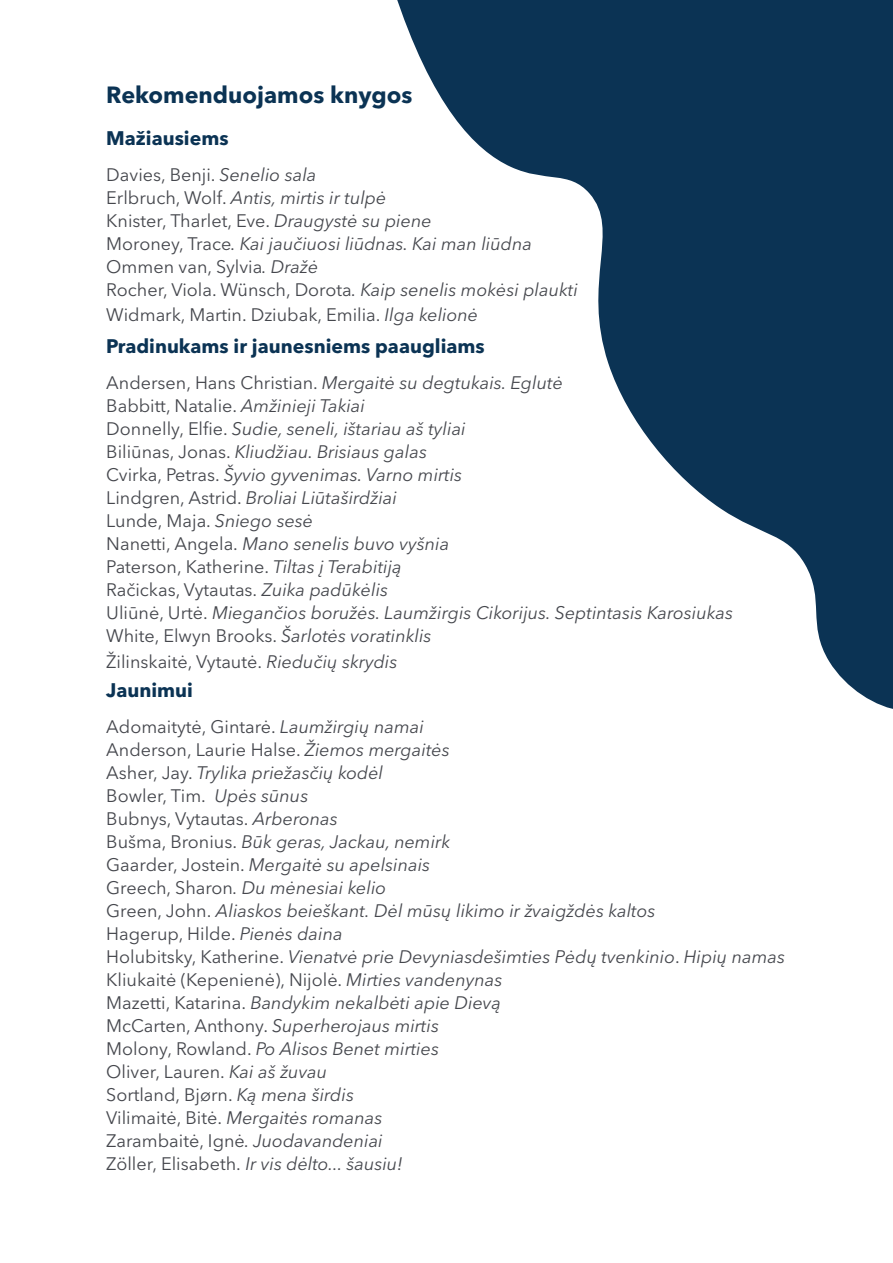
<style>
.page{position:relative;width:893px;height:1263px;background:#fff}
.page>*{position:absolute;margin:0;border:0;box-sizing:border-box;transform-origin:0 0}
.antrastes{font:700 23.25px "Avenir Next LT Pro";color:#0b3354}
.antrastes-2{font:700 19.5px "Avenir Next LT Pro";color:#0b3354}
.trumpos_rekomendacij{font:italic 18px "Avenir Next LT Pro";color:#45474d}
.trumpos_rekomendacij-2{font:18px "Avenir Next LT Pro";color:#45474d}
.s1{font-style:italic}
.s2{font-style:normal}
</style>
<div class="page">
<svg style="left:397px;top:0;width:496px;height:709px;fill:#0b3354"></svg>
<p class="antrastes" style="left:106px;top:80px;width:308px">Rekomenduojamos knygos</p>
<p class="antrastes-2" style="left:106px;top:126px;width:124px">Mažiausiems</p>
<p class="trumpos_rekomendacij-2" style="left:106px;top:164px;width:212px">Davies, Benji. <span class="s1">Senelio sala</span></p>
<p class="trumpos_rekomendacij" style="left:106px;top:187px;width:282px"><span class="s2">Erlbruch, Wolf.</span> Antis, mirtis ir tulpė</p>
<p class="trumpos_rekomendacij-2" style="left:106px;top:210px;width:327px">Knister, Tharlet, Eve. <span class="s1">Draugystė su piene</span></p>
<p class="trumpos_rekomendacij" style="left:106px;top:233px;width:427px"><span class="s2">Moroney, Trace</span>. Kai jaučiuosi liūdnas. Kai man liūdna</p>
<p class="trumpos_rekomendacij-2" style="left:106px;top:256px;width:214px">Ommen van, Sylvia<span class="s1">. Dražė</span></p>
<p class="trumpos_rekomendacij-2" style="left:106px;top:279px;width:473px">Rocher, Viola. Wünsch, Dorota<span class="s1">. Kaip senelis mokėsi plaukti</span></p>
<p class="trumpos_rekomendacij-2" style="left:106px;top:304px;width:373px">Widmark, Martin. Dziubak, Emilia. <span class="s1">Ilga kelionė</span></p>
<p class="antrastes-2" style="left:106px;top:335px;width:380px">Pradinukams ir jaunesniems paaugliams</p>
<p class="trumpos_rekomendacij" style="left:106px;top:372px;width:458px"><span class="s2">Andersen, Hans Christian.</span> Mergaitė su degtukais. Eglutė</p>
<p class="trumpos_rekomendacij-2" style="left:106px;top:395px;width:260px">Babbitt, Natalie. <span class="s1">Amžinieji Takiai</span></p>
<p class="trumpos_rekomendacij" style="left:106px;top:418px;width:361px"><span class="s2">Donnelly, Elfie.</span> Sudie, seneli, ištariau aš tyliai</p>
<p class="trumpos_rekomendacij" style="left:106px;top:441px;width:322px"><span class="s2">Biliūnas, Jonas.</span> Kliudžiau. Brisiaus galas</p>
<p class="trumpos_rekomendacij" style="left:106px;top:464px;width:357px"><span class="s2">Cvirka, Petras.</span> Šyvio gyvenimas. Varno mirtis</p>
<p class="trumpos_rekomendacij" style="left:106px;top:487px;width:292px"><span class="s2">Lindgren, Astrid.</span> Broliai Liūtaširdžiai</p>
<p class="trumpos_rekomendacij-2" style="left:106px;top:510px;width:208px">Lunde, Maja. <span class="s1">Sniego sesė</span></p>
<p class="trumpos_rekomendacij" style="left:106px;top:533px;width:344px"><span class="s2">Nanetti, Angela.</span> Mano senelis buvo vyšnia</p>
<p class="trumpos_rekomendacij-2" style="left:106px;top:556px;width:297px">Paterson, Katherine. <span class="s1">Tiltas į Terabitiją</span></p>
<p class="trumpos_rekomendacij-2" style="left:106px;top:579px;width:283px">Račickas, Vytautas. <span class="s1">Zuika padūkėlis</span></p>
<p class="trumpos_rekomendacij" style="left:106px;top:602px;width:628px"><span class="s2">Uliūnė, Urtė.</span> Miegančios boružės. Laumžirgis Cikorijus. Septintasis Karosiukas</p>
<p class="trumpos_rekomendacij" style="left:106px;top:625px;width:327px"><span class="s2">White, Elwyn Brooks.</span> Šarlotės voratinklis</p>
<p class="trumpos_rekomendacij-2" style="left:106px;top:650px;width:293px">Žilinskaitė, Vytautė. <span class="s1">Riedučių skrydis</span></p>
<p class="antrastes-2" style="left:106px;top:678px;width:88px">Jaunimui</p>
<p class="trumpos_rekomendacij-2" style="left:106px;top:716px;width:319px">Adomaitytė, Gintarė. <span class="s1">Laumžirgių namai</span></p>
<p class="trumpos_rekomendacij-2" style="left:106px;top:739px;width:345px">Anderson, Laurie Halse. <span class="s1">Žiemos mergaitės</span></p>
<p class="trumpos_rekomendacij" style="left:106px;top:762px;width:278px"><span class="s2">Asher, Jay.</span> Trylika priežasčių kodėl</p>
<p class="trumpos_rekomendacij-2" style="left:106px;top:785px;width:204px">Bowler, Tim. <span class="s1">Upės sūnus</span></p>
<p class="trumpos_rekomendacij-2" style="left:106px;top:808px;width:233px">Bubnys, Vytautas. <span class="s1">Arberonas</span></p>
<p class="trumpos_rekomendacij" style="left:106px;top:831px;width:345px"><span class="s2">Bušma, Bronius.</span> Būk geras, Jackau, nemirk</p>
<p class="trumpos_rekomendacij" style="left:106px;top:854px;width:325px"><span class="s2">Gaarder, Jostein.</span> Mergaitė su apelsinais</p>
<p class="trumpos_rekomendacij" style="left:106px;top:877px;width:281px"><span class="s2">Greech, Sharon</span>. Du mėnesiai kelio</p>
<p class="trumpos_rekomendacij" style="left:106px;top:900px;width:551px"><span class="s2">Green, John.</span> Aliaskos beieškant. Dėl mūsų likimo ir žvaigždės kaltos</p>
<p class="trumpos_rekomendacij-2" style="left:106px;top:923px;width:238px">Hagerup, Hilde. <span class="s1">Pienės daina</span></p>
<p class="trumpos_rekomendacij" style="left:106px;top:946px;width:680px"><span class="s2">Holubitsky, Katherine.</span> Vienatvė prie Devyniasdešimties Pėdų tvenkinio<span class="s2">.</span> Hipių namas</p>
<p class="trumpos_rekomendacij-2" style="left:106px;top:969px;width:398px">Kliukaitė (Kepenienė), Nijolė. <span class="s1">Mirties vandenynas</span></p>
<p class="trumpos_rekomendacij" style="left:106px;top:992px;width:396px"><span class="s2">Mazetti, Katarina.</span> Bandykim nekalbėti apie Dievą</p>
<p class="trumpos_rekomendacij" style="left:106px;top:1015px;width:334px"><span class="s2">McCarten, Anthony.</span> Superherojaus mirtis</p>
<p class="trumpos_rekomendacij" style="left:106px;top:1038px;width:334px"><span class="s2">Molony, Rowland.</span> Po Alisos Benet mirties</p>
<p class="trumpos_rekomendacij-2" style="left:106px;top:1061px;width:222px">Oliver, Lauren. <span class="s1">Kai aš žuvau</span></p>
<p class="trumpos_rekomendacij-2" style="left:106px;top:1084px;width:249px">Sortland, Bjørn. <span class="s1">Ką mena širdis</span></p>
<p class="trumpos_rekomendacij" style="left:106px;top:1107px;width:278px"><span class="s2">Vilimaitė, Bitė.</span> Mergaitės romanas</p>
<p class="trumpos_rekomendacij-2" style="left:106px;top:1130px;width:278px">Zarambaitė, Ignė<span class="s1">. Juodavandeniai</span></p>
<p class="trumpos_rekomendacij" style="left:106px;top:1153px;width:298px"><span class="s2">Zöller, Elisabeth.</span> Ir vis dėlto... šausiu!</p>
</div>
